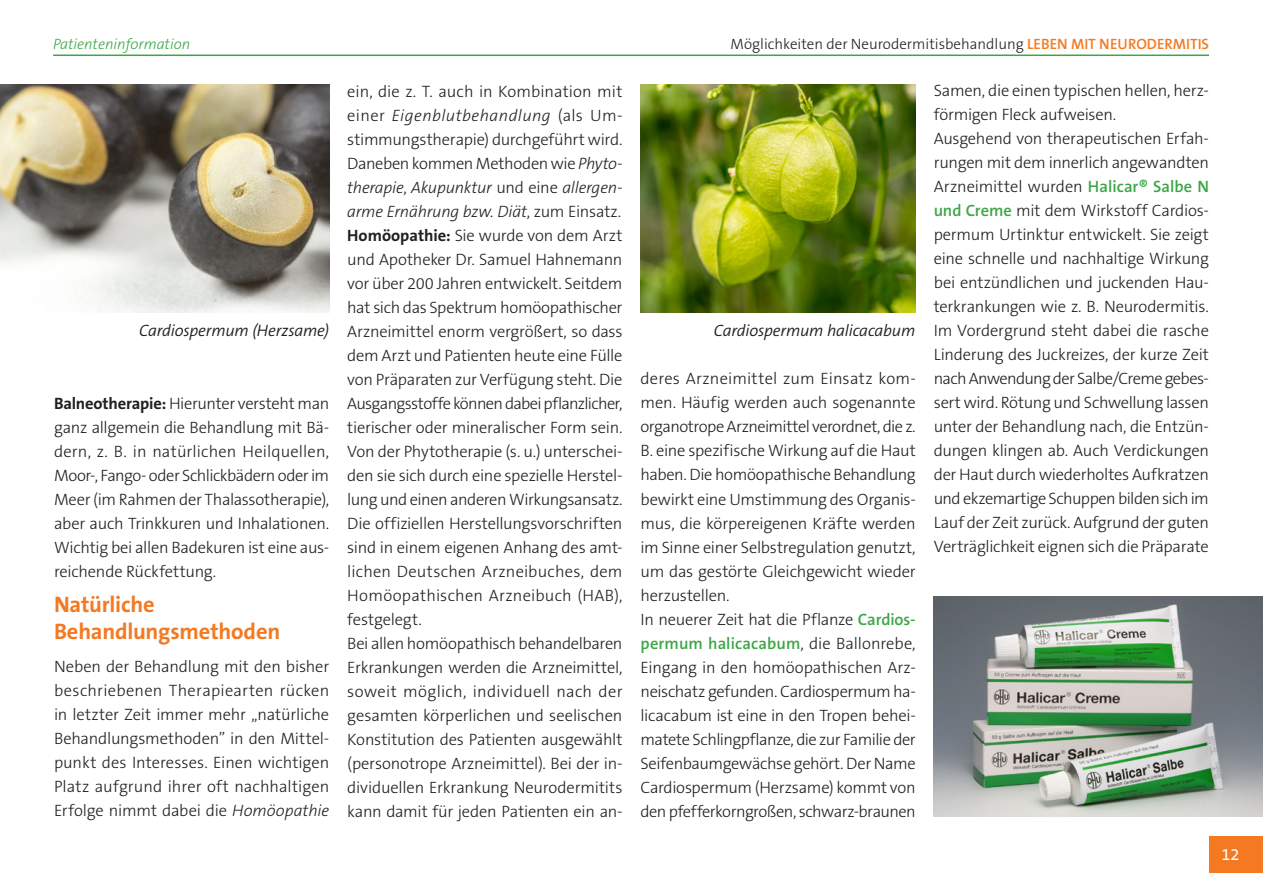
<style>
.page{position:relative;width:1263px;height:893px;background:#fff}
.page>*{position:absolute;margin:0;border:0;box-sizing:border-box;transform-origin:0 0}
.t1{font:700 22.5px/27px "The Sans B7";letter-spacing:-.01em;color:#f47921}
.t2{font:300 16.5px/24px "The Sans B3";letter-spacing:-.015em;color:#231f20}
.t3{font:italic 300 16.5px "The Sans B4";letter-spacing:-.015em;color:#231f20}
.t4{font:600 16.5px "The Sans B6";letter-spacing:.005em;color:#3ca645}
.t5{font:16.5px "The Sans B5 Plain";color:#fff}
.t6{font:300 15px "The Sans B3";color:#231f20}
.t7{font:italic 300 15px "The Sans B3";color:#3ca645}
.s1{font-family:"The Sans B6";font-weight:600;color:#f47921}
.s2{font-style:italic}
.s3{font-family:"The Sans B7";font-weight:700}
.s4{font-family:"The Sans B6";font-weight:600;color:#3ca645}
.s5{font-family:"The Sans B3";font-weight:300;color:#231f20}
</style>
<div class="page">
<div style="left:1210px;top:836px;width:53px;height:37px;background:#f47921"></div>
<hr style="left:53px;top:55px;width:1156px;height:1px;background:#3ca645">
<img style="left:934px;top:596px;width:329px;height:220px">
<img style="left:640px;top:84px;width:276px;height:228px">
<img style="left:0;top:84px;width:329px;height:228px">
<p class="t7" style="left:53px;top:36px;width:139px">Patienteninformation</p>
<p class="t6" style="left:731px;top:36px;width:480px">Möglichkeiten der Neurodermitisbehandlung <span class="s1">LEBEN MIT NEURODERMITIS</span></p>
<p class="t2" style="left:347px;top:79px;width:277px">ein, die z. T. auch in Kombination mit einer <span class="s2">Eigenblutbehandlung</span> (als Um&shy;stimmungstherapie) durchgeführt wird.<br>Daneben kommen Methoden wie <span class="s2">Phyto&shy;therapie</span>, <span class="s2">Akupunktur</span> und eine <span class="s2">allergen&shy;arme Ernährung bzw. Diät</span>, zum Einsatz.<br><span class="s3">Homöopathie:</span> Sie wurde von dem Arzt und Apotheker Dr. Samuel Hahnemann vor über 200 Jahren entwickelt. Seitdem hat sich das Spektrum homöopathischer Arzneimittel enorm vergrößert, so dass dem Arzt und Patienten heute eine Fülle von Präparaten zur Verfügung steht. Die Ausgangsstoffe können dabei pflanzlicher, tierischer oder mineralischer Form sein.<br>Von der Phytotherapie (s. u.) unterschei&shy;den sie sich durch eine spezielle Herstel&shy;lung und einen anderen Wirkungsansatz.<br>Die offiziellen Herstellungsvorschriften sind in einem eigenen Anhang des amt&shy;lichen Deutschen Arzneibuches, dem Homöopathischen Arzneibuch (HAB), festgelegt.<br>Bei allen homöopathisch behandelbaren Erkrankungen werden die Arzneimittel, soweit möglich, individuell nach der gesamten körperlichen und seelischen Konstitution des Patienten ausgewählt (personotrope Arzneimittel). Bei der in&shy;dividuellen Erkrankung Neurodermitits kann damit für jeden Patienten ein an-</p>
<p class="t3" style="left:139px;top:322px;width:191px">Cardiospermum (Herzsame)</p>
<p class="t3" style="left:714px;top:322px;width:203px">Cardiospermum halicacabum</p>
<p class="t2" style="left:640px;top:367px;width:277px">deres Arzneimittel zum Einsatz kom&shy;men. Häufig werden auch sogenannte organotrope Arzneimittel verordnet, die z.<br>B. eine spezifische Wirkung auf die Haut haben. Die homöopathische Behandlung bewirkt eine Umstimmung des Organis&shy;mus, die körpereigenen Kräfte werden im Sinne einer Selbstregulation genutzt, um das gestörte Gleichgewicht wieder herzustellen.<br>In neuerer Zeit hat die Pflanze <span class="s4">Cardios-</span></p>
<p class="t4" style="left:640px;top:634px;width:277px">permum halicacabum<span class="s5">, die Ballonrebe,</span></p>
<p class="t2" style="left:640px;top:655px;width:277px;text-align:justify">Eingang in den homöopathischen Arz&shy;neischatz gefunden. Cardiospermum ha&shy;licacabum ist eine in den Tropen behei&shy;matete Schlingpflanze, die zur Familie der Seifenbaumgewächse gehört. Der Name Cardiospermum (Herzsame) kommt von den pfefferkorngroßen, schwarz-braunen</p>
<p class="t2" style="left:54px;top:392px;width:277px;text-align:justify"><span class="s3">Balneotherapie:</span> Hierunter versteht man ganz allgemein die Behandlung mit Bä&shy;dern, z. B. in natürlichen Heilquellen, Moor-, Fango- oder Schlickbädern oder im Meer (im Rahmen der Thalassotherapie), aber auch Trinkkuren und Inhalationen.<br>Wichtig bei allen Badekuren ist eine aus&shy;reichende Rückfettung.</p>
<h1 class="t1" style="left:54px;top:591px;width:228px">Natürliche<br>Behandlungsmethoden</h1>
<p class="t2" style="left:54px;top:655px;width:277px;text-align:justify">Neben der Behandlung mit den bisher beschriebenen Therapiearten rücken in letzter Zeit immer mehr „natürliche Behandlungsmethoden” in den Mittel&shy;punkt des Interesses. Einen wichtigen Platz aufgrund ihrer oft nachhaltigen Erfolge nimmt dabei die <span class="s2">Homöopathie</span></p>
<p class="t2" style="left:934px;top:79px;width:277px">Samen, die einen typischen hellen, herz&shy;förmigen Fleck aufweisen.<br>Ausgehend von therapeutischen Erfah&shy;rungen mit dem innerlich angewandten Arzneimittel wurden <span class="s4">Halicar® Salbe N und Creme</span> mit dem Wirkstoff Cardios&shy;permum Urtinktur entwickelt. Sie zeigt eine schnelle und nachhaltige Wirkung bei entzündlichen und juckenden Hau&shy;terkrankungen wie z. B. Neurodermitis.<br>Im Vordergrund steht dabei die rasche Linderung des Juckreizes, der kurze Zeit nach Anwendung der Salbe/Creme gebes&shy;sert wird. Rötung und Schwellung lassen unter der Behandlung nach, die Entzün&shy;dungen klingen ab. Auch Verdickungen der Haut durch wiederholtes Aufkratzen und ekzemartige Schuppen bilden sich im Lauf der Zeit zurück. Aufgrund der guten Verträglichkeit eignen sich die Präparate</p>
<p class="t5" style="left:1221px;top:846px;width:20px">12</p>
</div>
